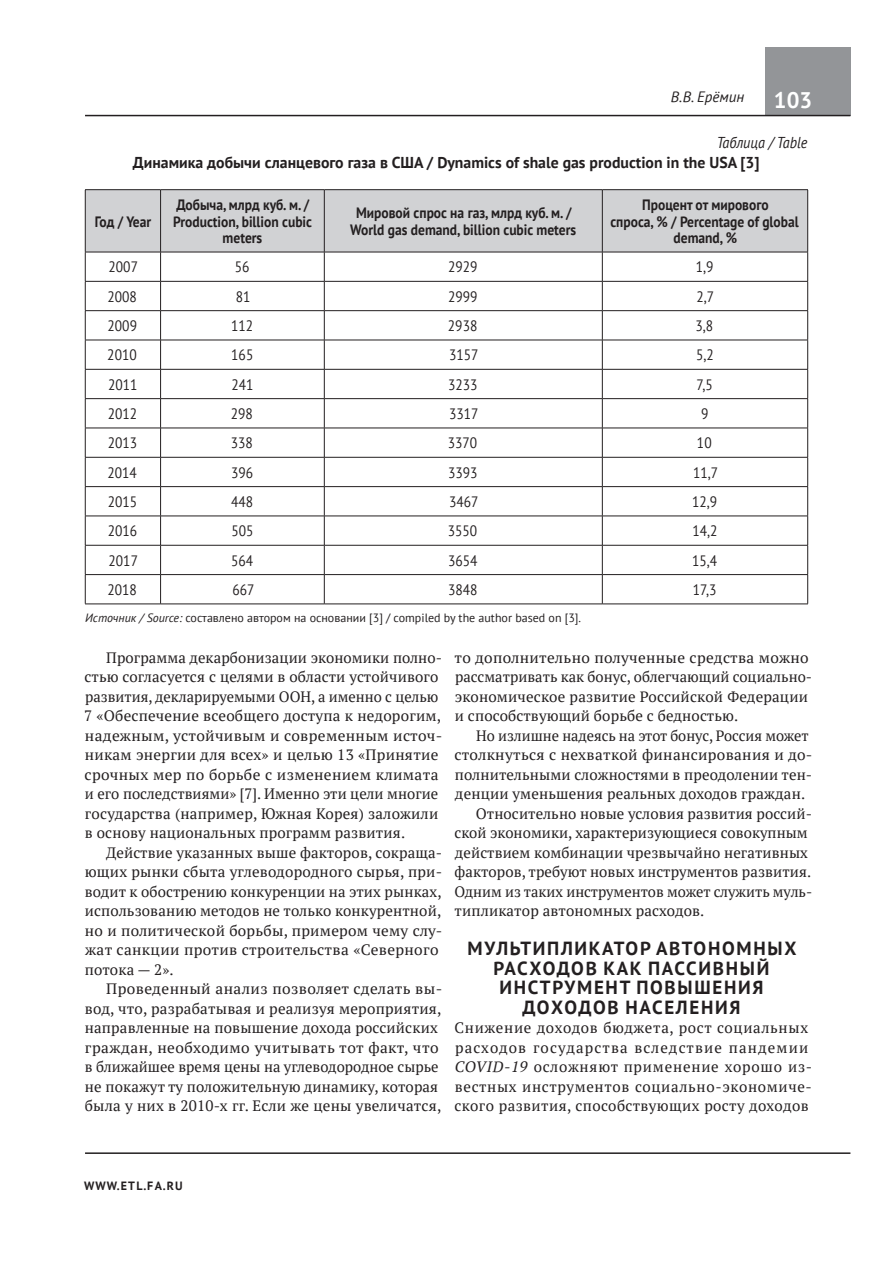
<style>
.page{position:relative;width:893px;height:1263px;background:#fff}
.page>*{position:absolute;margin:0;border:0;box-sizing:border-box;transform-origin:0 0}
.t1{font:700 22.5px "PT Sans";color:#fff}
.t2{font:700 18.9px/19.5px "PT Sans";letter-spacing:.09em;color:#231f20;text-align:center}
.t3{font:700 15.75px "PT Sans";color:#231f20}
.t4{font:italic 15.75px "PT Sans";color:#231f20;scale:.9 1}
.t5{font:15px/19.5px "PT Serif";letter-spacing:.01em;color:#231f20}
.t6{font:15px/19.5px "PT Serif";letter-spacing:.045em;color:#231f20}
.t7{font:700 15px/16.5px "PT Sans";color:#231f20;text-align:center;scale:.9 1}
.t8{font:15px "PT Sans";color:#231f20;scale:.9 1}
.t9{font:italic 15px "PT Sans";color:#231f20}
.t10{font:12px "PT Sans";color:#231f20}
.t11{font:700 12px "PT Sans";letter-spacing:.11em;color:#231f20}
.s1{font-style:italic}
</style>
<div class="page">
<div style="left:765px;top:48px;width:85px;height:68px;background:#939598"></div>
<hr style="left:85px;top:1152px;width:765px;height:2px;background:#231f20">
<hr style="left:85px;top:115px;width:765px;height:1px;background:#231f20">
<svg style="left:85px;top:190px;width:723px;height:414px"></svg>
<hr style="left:85px;top:604px;width:76px;height:1px;background:#231f20">
<hr style="left:161px;top:604px;width:163px;height:1px;background:#231f20">
<hr style="left:324px;top:604px;width:278px;height:1px;background:#231f20">
<hr style="left:602px;top:604px;width:206px;height:1px;background:#231f20">
<hr style="left:85px;top:189px;width:76px;height:1px;background:#231f20">
<hr style="left:85px;top:190px;width:1px;height:62px;background:#231f20">
<hr style="left:161px;top:189px;width:163px;height:1px;background:#231f20">
<hr style="left:324px;top:189px;width:278px;height:1px;background:#231f20">
<hr style="left:602px;top:189px;width:206px;height:1px;background:#231f20">
<hr style="left:807px;top:190px;width:1px;height:62px;background:#231f20">
<hr style="left:85px;top:252px;width:76px;height:1px;background:#231f20">
<hr style="left:161px;top:252px;width:163px;height:1px;background:#231f20">
<hr style="left:324px;top:252px;width:278px;height:1px;background:#231f20">
<hr style="left:602px;top:252px;width:206px;height:1px;background:#231f20">
<p class="t9" style="left:671px;top:87px;width:75px">В.В. Ерёмин</p>
<h1 class="t1" style="left:774px;top:85px;width:40px">103</h1>
<p class="t4" style="left:717px;top:133px;width:102px">Таблица / Table</p>
<p class="t3" style="left:133px;top:153px;width:587px">Динамика добычи сланцевого газа в США / Dynamics of shale gas production in the USA</p>
<p class="t3" style="left:740px;top:153px;width:21px">[3]</p>
<p class="t7" style="left:95px;top:213px;width:64px">Год / Year</p>
<p class="t7" style="left:173px;top:196px;width:156px">Добыча, млрд куб. м. /<br>Production, billion cubic meters</p>
<p class="t7" style="left:350px;top:205px;width:252px">Мировой спрос на газ, млрд куб. м. /<br>World gas demand, billion cubic meters</p>
<p class="t7" style="left:610px;top:196px;width:211px">Процент от мирового<br>спроса, % / Percentage of global demand, %</p>
<p class="t8" style="left:109px;top:258px;width:34px">2007</p>
<p class="t8" style="left:235px;top:258px;width:18px">56</p>
<p class="t8" style="left:448px;top:258px;width:34px">2929</p>
<p class="t8" style="left:696px;top:258px;width:21px">1,9</p>
<p class="t8" style="left:108px;top:287px;width:34px">2008</p>
<p class="t8" style="left:236px;top:287px;width:18px">81</p>
<p class="t8" style="left:448px;top:287px;width:34px">2999</p>
<p class="t8" style="left:696px;top:287px;width:21px">2,7</p>
<p class="t8" style="left:108px;top:316px;width:34px">2009</p>
<p class="t8" style="left:231px;top:316px;width:26px">112</p>
<p class="t8" style="left:448px;top:316px;width:34px">2938</p>
<p class="t8" style="left:696px;top:316px;width:21px">3,8</p>
<p class="t8" style="left:107px;top:346px;width:34px">2010</p>
<p class="t8" style="left:231px;top:346px;width:26px">165</p>
<p class="t8" style="left:449px;top:346px;width:34px">3157</p>
<p class="t8" style="left:696px;top:346px;width:21px">5,2</p>
<p class="t8" style="left:108px;top:375px;width:34px">2011</p>
<p class="t8" style="left:231px;top:375px;width:26px">241</p>
<p class="t8" style="left:448px;top:375px;width:34px">3233</p>
<p class="t8" style="left:697px;top:375px;width:20px">7,5</p>
<p class="t8" style="left:108px;top:404px;width:34px">2012</p>
<p class="t8" style="left:231px;top:404px;width:26px">298</p>
<p class="t8" style="left:449px;top:404px;width:34px">3317</p>
<p class="t8" style="left:701px;top:404px;width:10px">9</p>
<p class="t8" style="left:108px;top:433px;width:34px">2013</p>
<p class="t8" style="left:231px;top:433px;width:26px">338</p>
<p class="t8" style="left:448px;top:433px;width:34px">3370</p>
<p class="t8" style="left:697px;top:433px;width:18px">10</p>
<p class="t8" style="left:108px;top:463px;width:34px">2014</p>
<p class="t8" style="left:231px;top:463px;width:26px">396</p>
<p class="t8" style="left:448px;top:463px;width:34px">3393</p>
<p class="t8" style="left:693px;top:463px;width:29px">11,7</p>
<p class="t8" style="left:108px;top:492px;width:34px">2015</p>
<p class="t8" style="left:231px;top:492px;width:26px">448</p>
<p class="t8" style="left:449px;top:492px;width:34px">3467</p>
<p class="t8" style="left:692px;top:492px;width:29px">12,9</p>
<p class="t8" style="left:108px;top:521px;width:34px">2016</p>
<p class="t8" style="left:231px;top:521px;width:26px">505</p>
<p class="t8" style="left:448px;top:521px;width:34px">3550</p>
<p class="t8" style="left:692px;top:521px;width:29px">14,2</p>
<p class="t8" style="left:109px;top:551px;width:34px">2017</p>
<p class="t8" style="left:231px;top:551px;width:26px">564</p>
<p class="t8" style="left:448px;top:551px;width:34px">3654</p>
<p class="t8" style="left:692px;top:551px;width:29px">15,4</p>
<p class="t8" style="left:108px;top:580px;width:34px">2018</p>
<p class="t8" style="left:232px;top:580px;width:26px">667</p>
<p class="t8" style="left:448px;top:580px;width:34px">3848</p>
<p class="t8" style="left:693px;top:580px;width:28px">17,3</p>
<p class="t10" style="left:85px;top:610px;width:497px"><span class="s1">Источник / Source:</span> составлено автором на основании [3] / compiled by the author based on [3].</p>
<p class="t5" style="left:84px;top:647px;width:360px;text-indent:22px">Программа декарбонизации экономики полно&shy;стью согласуется с целями в области устойчивого развития, декларируемыми ООН, а именно с целью 7 «Обеспечение всеобщего доступа к недорогим, надежным, устойчивым и современным источ&shy;никам энергии для всех» и целью 13 «Принятие срочных мер по борьбе с изменением климата и его последствиями» [7]. Именно эти цели многие государства (например, Южная Корея) заложили в основу национальных программ развития.</p>
<p class="t5" style="left:85px;top:842px;width:359px;text-indent:21px">Действие указанных выше факторов, сокраща&shy;ющих рынки сбыта углеводородного сырья, при&shy;водит к обострению конкуренции на этих рынках, использованию методов не только конкурентной, но и политической борьбы, примером чему слу&shy;жат санкции против строительства «Северного потока — 2».</p>
<p class="t5" style="left:85px;top:979px;width:359px;text-indent:21px">Проведенный анализ позволяет сделать вы&shy;вод, что, разрабатывая и реализуя мероприятия, направленные на повышение дохода российских граждан, необходимо учитывать тот факт, что в ближайшее время цены на углеводородное сырье не покажут ту положительную динамику, которая была у них в 2010-х гг. Если же цены увеличатся,</p>
<p class="t5" style="left:454px;top:647px;width:359px">то дополнительно полученные средства можно рассматривать как бонус, облегчающий социально&shy;экономическое развитие Российской Федерации и способствующий борьбе с бедностью.</p>
<p class="t5" style="left:476px;top:725px;width:334px">Но излишне надеясь на этот бонус, Россия может</p>
<p class="t5" style="left:454px;top:745px;width:359px">столкнуться с нехваткой финансирования и до-</p>
<p class="t5" style="left:455px;top:764px;width:359px">полнительными сложностями в преодолении тен-</p>
<p class="t5" style="left:455px;top:784px;width:352px">денции уменьшения реальных доходов граждан.</p>
<p class="t5" style="left:476px;top:803px;width:338px">Относительно новые условия развития россий-</p>
<p class="t5" style="left:454px;top:823px;width:355px">ской экономики, характеризующиеся совокупным</p>
<p class="t5" style="left:455px;top:842px;width:354px">действием комбинации чрезвычайно негативных</p>
<p class="t5" style="left:455px;top:862px;width:358px">факторов, требуют новых инструментов развития.</p>
<p class="t5" style="left:454px;top:881px;width:359px">Одним из таких инструментов может служить муль-</p>
<p class="t5" style="left:454px;top:901px;width:251px">типликатор автономных расходов.</p>
<p class="t2" style="left:468px;top:938px;width:330px">МУЛЬТИПЛИКАТОР АВТОНОМНЫХ<br>РАСХОДОВ КАК ПАССИВНЫЙ<br>ИНСТРУМЕНТ ПОВЫШЕНИЯ<br>ДОХОДОВ НАСЕЛЕНИЯ</p>
<p class="t6" style="left:454px;top:1018px;width:359px">Снижение доходов бюджета, рост социальных расходов государства вследствие пандемии <span class="s1">COVID‑19</span> осложняют применение хорошо из&shy;вестных инструментов социально-экономиче&shy;ского развития, способствующих росту доходов</p>
<p class="t11" style="left:84px;top:1178px;width:100px">www.etl.fa.ru</p>
</div>
